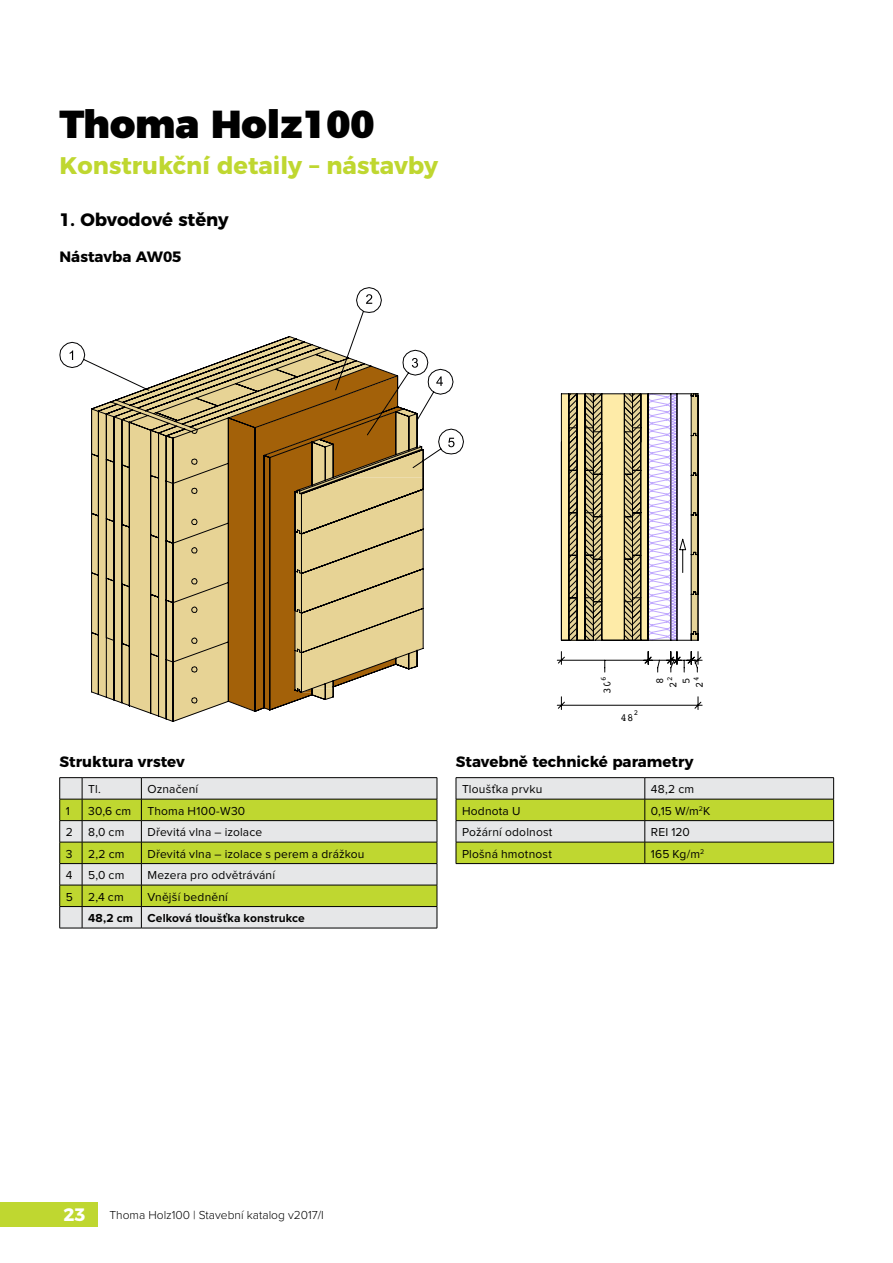
<style>
.page{position:relative;width:893px;height:1263px;background:#fff}
.page>*{position:absolute;margin:0;border:0;box-sizing:border-box;transform-origin:0 0}
.t1{font:900 39px "Montserrat";color:#000}
.t2{font:700 24px "Montserrat";color:#bfd730}
.t3{font:700 18px "Montserrat";letter-spacing:-.005em;color:#000}
.t4{font:700 18px "Montserrat";color:#fff}
.t5{font:700 15px "Montserrat";color:#000}
.t6{font:12px "Proxima Nova";letter-spacing:.015em;color:#000}
.t7{font:300 12px "Proxima Nova";color:#000}
.t8{font:700 12px "Proxima Nova";letter-spacing:.01em;color:#000}
.t9{font:10.8px/13.2px "Courier";color:#000;text-align:center}
.t10{font:7.5px "Courier";color:#000}
</style>
<div class="page">
<svg style="left:59px;top:777px;width:379px;height:152px;background:#c8d290"></svg>
<hr style="left:82px;top:928px;width:59px;height:1px;background:#000">
<hr style="left:141px;top:928px;width:296px;height:1px;background:#000">
<hr style="left:456px;top:777px;width:189px;height:1px;background:#000">
<hr style="left:645px;top:777px;width:189px;height:1px;background:#000">
<svg style="left:456px;top:778px;width:378px;height:85px;background:#c9d586"></svg>
<hr style="left:456px;top:863px;width:189px;height:1px;background:#000">
<hr style="left:645px;top:863px;width:189px;height:1px;background:#000">
<svg style="left:59px;top:287px;width:405px;height:435px"></svg>
<svg style="left:366px;top:294px;width:6px;height:10px"></svg>
<svg style="left:70px;top:350px;width:3px;height:10px"></svg>
<svg style="left:228px;top:358px;width:195px;height:353px;background:#b89659"></svg>
<svg style="left:436px;top:376px;width:7px;height:10px"></svg>
<svg style="left:448px;top:438px;width:6px;height:9px"></svg>
<div style="left:0;top:1202px;width:98px;height:25px;background:#bfd730"></div>
<svg style="left:557px;top:393px;width:146px;height:317px"></svg>
<svg style="left:561px;top:393px;width:138px;height:248px"></svg>
<div style="left:600px;top:681px;width:11px;height:14px;background:#fff"></div>
<div style="left:598px;top:675px;width:9px;height:7px;background:#fff"></div>
<div style="left:653px;top:677px;width:11px;height:8px;background:#fff"></div>
<div style="left:666px;top:681px;width:11px;height:8px;background:#fff"></div>
<div style="left:664px;top:675px;width:9px;height:7px;background:#fff"></div>
<div style="left:679px;top:677px;width:11px;height:8px;background:#fff"></div>
<div style="left:693px;top:681px;width:11px;height:8px;background:#fff"></div>
<div style="left:691px;top:675px;width:8px;height:7px;background:#fff"></div>
<div style="left:632px;top:707px;width:7px;height:9px;background:#fff"></div>
<h1 class="t1" style="left:60px;top:91px;width:317px">Thoma Holz100</h1>
<h2 class="t2" style="left:60px;top:146px;width:380px">Konstrukční detaily – nástavby</h2>
<h3 class="t3" style="left:60px;top:204px;width:171px">1. Obvodové stěny</h3>
<p class="t5" style="left:60px;top:245px;width:124px">Nástavba AW05</p>
<p class="t5" style="left:60px;top:749px;width:127px">Struktura vrstev</p>
<p class="t6" style="left:88px;top:784px;width:14px">Tl.</p>
<p class="t6" style="left:147px;top:784px;width:52px">Označení</p>
<p class="t6" style="left:66px;top:805px;width:6px">1</p>
<p class="t6" style="left:88px;top:805px;width:45px">30,6 cm</p>
<p class="t6" style="left:147px;top:805px;width:99px">Thoma H100-W30</p>
<p class="t6" style="left:66px;top:827px;width:9px">2</p>
<p class="t6" style="left:88px;top:827px;width:38px">8,0 cm</p>
<p class="t6" style="left:147px;top:827px;width:116px">Dřevitá vlna – izolace</p>
<p class="t6" style="left:66px;top:848px;width:8px">3</p>
<p class="t6" style="left:88px;top:848px;width:38px">2,2 cm</p>
<p class="t6" style="left:147px;top:848px;width:219px">Dřevitá vlna – izolace s perem a drážkou</p>
<p class="t6" style="left:66px;top:869px;width:8px">4</p>
<p class="t6" style="left:88px;top:869px;width:38px">5,0 cm</p>
<p class="t6" style="left:147px;top:869px;width:129px">Mezera pro odvětrávání</p>
<p class="t6" style="left:66px;top:891px;width:9px">5</p>
<p class="t6" style="left:88px;top:891px;width:37px">2,4 cm</p>
<p class="t6" style="left:147px;top:891px;width:82px">Vnější bednění</p>
<p class="t8" style="left:88px;top:912px;width:218px">48,2 cm Celková tloušťka konstrukce</p>
<p class="t9" style="left:600px;top:694px;width:19px;rotate:-90deg">30<sup>6</sup></p>
<p class="t9" style="left:653px;top:688px;width:13px;rotate:-90deg">8<br>2<sup>2<br></sup>5<br>2<sup>4</sup></p>
<p class="t9" style="left:620px;top:711px;width:15px">48</p>
<p class="t10" style="left:634px;top:706px;width:6px">2</p>
<p class="t5" style="left:456px;top:749px;width:239px">Stavebně technické parametry</p>
<p class="t6" style="left:462px;top:784px;width:82px">Tloušťka prvku</p>
<p class="t6" style="left:651px;top:784px;width:45px">48,2 cm</p>
<p class="t6" style="left:462px;top:805px;width:60px">Hodnota U</p>
<p class="t6" style="left:651px;top:805px;width:61px">0,15 W/m<sup>2</sup>K</p>
<p class="t6" style="left:462px;top:827px;width:92px">Požární odolnost</p>
<p class="t6" style="left:651px;top:827px;width:41px">REI 120</p>
<p class="t6" style="left:462px;top:848px;width:91px">Plošná hmotnost</p>
<p class="t6" style="left:651px;top:848px;width:55px">165 Kg/m<sup>2</sup></p>
<h3 class="t4" style="left:64px;top:1199px;width:24px">23</h3>
<p class="t7" style="left:109px;top:1209px;width:216px">Thoma Holz100 | Stavební katalog v2017/I</p>
</div>
